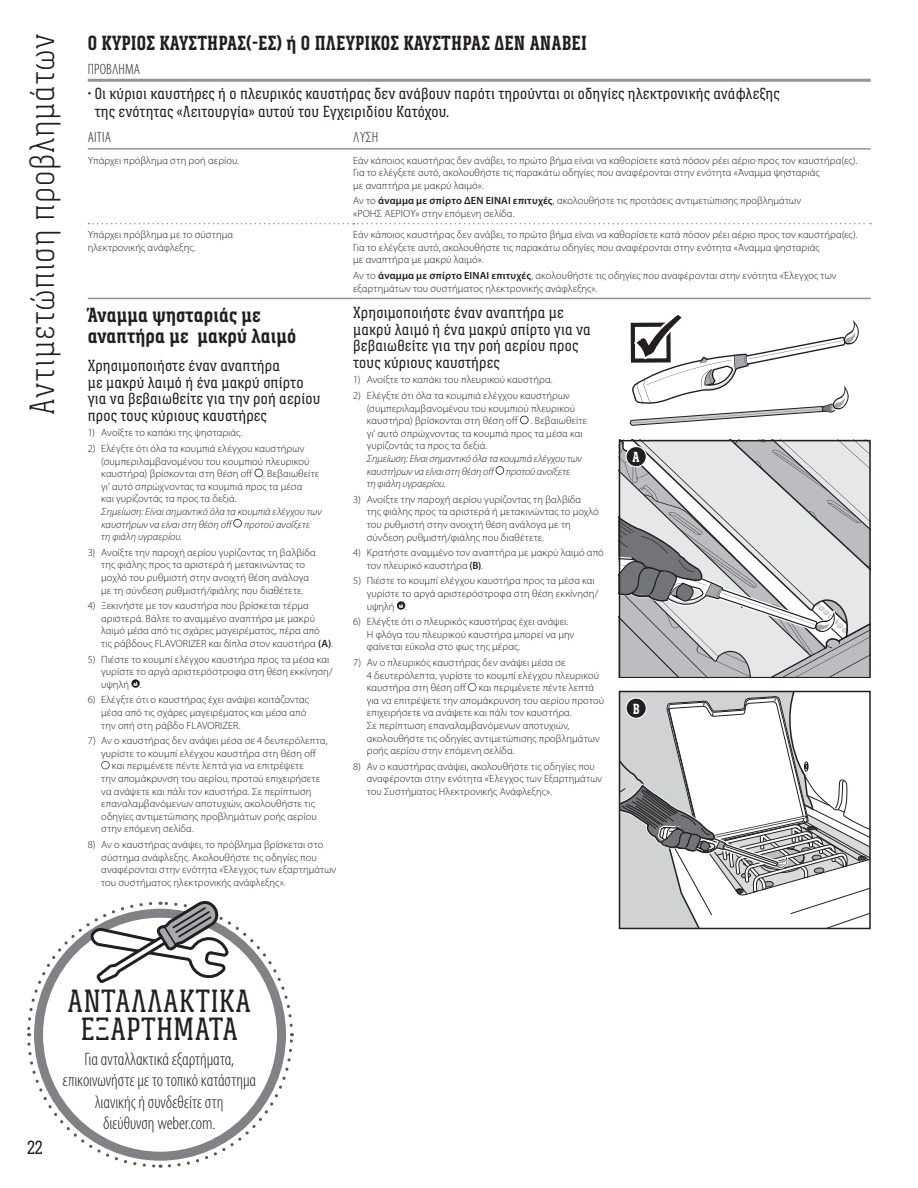
<style>
.page{position:relative;width:918px;height:1188px;background:#fff}
.page>*{position:absolute;margin:0;border:0;box-sizing:border-box;transform-origin:0 0}
.t1{font:300 36px "Weber Serif";letter-spacing:.02em;color:#231f20}
.t2{font:33px/28.5px "Weber Serif";letter-spacing:.01em;color:#231f20;text-align:center}
.t3{font:700 21px/21px "Weber Serif";letter-spacing:.01em;color:#231f20}
.t4{font:19.5px "Weber Serif";color:#231f20}
.t5{font:300 condensed 18px/21.6px "Myriad Pro";letter-spacing:-.005em;color:#231f20;text-align:center}
.t6{font:16.5px/16.5px "Weber Serif";letter-spacing:.01em;color:#231f20}
.t7{font:300 condensed 15px "Myriad Pro";letter-spacing:.01em;color:#231f20}
.t8{font:700 15px "Weber Serif";color:#fff}
.t9{font:300 10.5px/12.6px "Myriad Pro";letter-spacing:.01em;color:#231f20}
.t10{font:italic 300 10.5px/12.6px "Myriad Pro";color:#231f20}
.s1{font-weight:600}
</style>
<div class="page">
<svg style="left:88px;top:223px;width:783px;height:1px"></svg>
<hr style="left:88px;top:148px;width:265px;height:2px;background:#939598">
<hr style="left:353px;top:148px;width:518px;height:2px;background:#939598">
<hr style="left:88px;top:79px;width:265px;height:3px;background:#939598">
<hr style="left:353px;top:79px;width:518px;height:3px;background:#939598">
<hr style="left:88px;top:298px;width:265px;height:1px;background:#939598">
<hr style="left:353px;top:298px;width:518px;height:1px;background:#939598">
<svg style="left:27px;top:901px;width:267px;height:267px"></svg>
<svg style="left:255px;top:469px;width:8px;height:8px"></svg>
<svg style="left:233px;top:519px;width:9px;height:9px"></svg>
<svg style="left:131px;top:679px;width:9px;height:9px"></svg>
<svg style="left:101px;top:761px;width:9px;height:8px"></svg>
<svg style="left:520px;top:416px;width:9px;height:8px"></svg>
<svg style="left:496px;top:466px;width:8px;height:9px"></svg>
<svg style="left:397px;top:601px;width:8px;height:9px"></svg>
<svg style="left:468px;top:683px;width:8px;height:8px"></svg>
<svg style="left:622px;top:696px;width:246px;height:230px"></svg>
<div style="left:619px;top:691px;width:252px;height:238px;border:2px solid #231f20"></div>
<div style="left:626px;top:698px;width:20px;height:20px;background:#231f20;border-radius:50%"></div>
<div style="left:626px;top:697px;width:21px;height:22px;border:1px solid #fff;border-radius:50%"></div>
<svg style="left:619px;top:440px;width:252px;height:237px;background:#c6c6c8"></svg>
<svg style="left:629px;top:315px;width:230px;height:111px"></svg>
<div style="left:626px;top:447px;width:20px;height:20px;background:#231f20;border-radius:50%"></div>
<div style="left:626px;top:446px;width:21px;height:21px;border:1px solid #fff;border-radius:50%"></div>
<h1 class="t1" style="left:22px;top:415px;width:383px;rotate:-90deg">Αντιμετώπιση προβλημάτων</h1>
<h3 class="t3" style="left:88px;top:32px;width:501px">Ο ΚΥΡΙΟΣ ΚΑΥΣΤΗΡΑΣ(-ΕΣ) ή Ο ΠΛΕΥΡΙΚΟΣ ΚΑΥΣΤΗΡΑΣ ΔΕΝ ΑΝΑΒΕΙ</h3>
<h3 class="t7" style="left:88px;top:60px;width:54px">ΠΡΟΒΛΗΜΑ</h3>
<h3 class="t6" style="left:95px;top:85px;width:687px;line-height:18px;text-indent:-7px">• Οι κύριοι καυστήρες ή ο πλευρικός καυστήρας δεν ανάβουν παρότι τηρούνται οι οδηγίες ηλεκτρονικής ανάφλεξης της ενότητας «Λειτουργία» αυτού του Εγχειριδίου Κατόχου.</h3>
<h3 class="t7" style="left:88px;top:128px;width:25px">ΑΙΤΙΑ</h3>
<h3 class="t7" style="left:353px;top:128px;width:27px">ΛΥΣΗ</h3>
<p class="t9" style="left:88px;top:154px;width:153px">Υπάρχει πρόβλημα στη ροή αερίου.</p>
<p class="t9" style="left:353px;top:154px;width:506px">Εάν κάποιος καυστήρας δεν ανάβει, το πρώτο βήμα είναι να καθορίσετε κατά πόσον ρέει αέριο προς τον καυστήρα(ες).<br>Για το ελέγξετε αυτό, ακολουθήστε τις παρακάτω οδηγίες που αναφέρονται στην ενότητα «Άναμμα ψησταριάς<br>με αναπτήρα με μακρύ λαιμό».</p>
<p class="t9" style="left:353px;top:194px;width:449px">Αν το <span class="s1">άναμμα με σπίρτο ΔΕΝ ΕΙΝΑΙ επιτυχές</span>, ακολουθήστε τις προτάσεις αντιμετώπισης προβλημάτων «ΡΟΗΣ ΑΕΡΙΟΥ» στην επόμενη σελίδα.</p>
<p class="t9" style="left:88px;top:228px;width:147px">Υπάρχει πρόβλημα με το σύστημα ηλεκτρονικής ανάφλεξης.</p>
<p class="t9" style="left:353px;top:228px;width:506px">Εάν κάποιος καυστήρας δεν ανάβει, το πρώτο βήμα είναι να καθορίσετε κατά πόσον ρέει αέριο προς τον καυστήρα(ες).<br>Για το ελέγξετε αυτό, ακολουθήστε τις παρακάτω οδηγίες που αναφέρονται στην ενότητα «Άναμμα ψησταριάς<br>με αναπτήρα με μακρύ λαιμό».</p>
<p class="t9" style="left:353px;top:269px;width:485px">Αν το <span class="s1">άναμμα με σπίρτο ΕΙΝΑΙ επιτυχές</span>, ακολουθήστε τις οδηγίες που αναφέρονται στην ενότητα «Έλεγχος των εξαρτημάτων του συστήματος ηλεκτρονικής ανάφλεξης».</p>
<h3 class="t6" style="left:353px;top:305px;width:239px">Χρησιμοποιήστε έναν αναπτήρα με μακρύ λαιμό ή ένα μακρύ σπίρτο για να βεβαιωθείτε για την ροή αερίου προς τους κύριους καυστήρες</h3>
<p class="t9" style="left:353px;top:374px;width:201px">1) Ανοίξτε το καπάκι του πλευρικού καυστήρα.</p>
<p class="t9" style="left:367px;top:389px;width:222px;text-indent:-13px">2) Ελέγξτε ότι όλα τα κουμπιά ελέγχου καυστήρων (συμπεριλαμβανομένου του κουμπιού πλευρικού καυστήρα) βρίσκονται στη θέση off . Βεβαιωθείτε γι’ αυτό σπρώχνοντας τα κουμπιά προς τα μέσα και γυρίζοντάς τα προς τα δεξιά.</p>
<p class="t10" style="left:367px;top:452px;width:217px">Σημείωση: Είναι σημαντικό όλα τα κουμπιά ελέγχου των καυστήρων να είναι στη θέση off προτού ανοίξετε τη φιάλη υγραερίου.</p>
<p class="t9" style="left:367px;top:493px;width:234px;text-indent:-14px">3) Ανοίξτε την παροχή αερίου γυρίζοντας τη βαλβίδα<br>της φιάλης προς τα αριστερά ή μετακινώντας το μοχλό του ρυθμιστή στην ανοιχτή θέση ανάλογα με τη σύνδεση ρυθμιστή/φιάλης που διαθέτετε.</p>
<p class="t9" style="left:367px;top:546px;width:239px;text-indent:-14px">4) Κρατήστε αναμμένο τον αναπτήρα με μακρύ λαιμό από τον πλευρικό καυστήρα <span class="s1">(Β)</span>.</p>
<p class="t9" style="left:367px;top:575px;width:233px;text-indent:-14px">5) Πιέστε το κουμπί ελέγχου καυστήρα προς τα μέσα και γυρίστε το αργά αριστερόστροφα στη θέση εκκίνηση/ υψηλή .</p>
<p class="t9" style="left:367px;top:615px;width:209px;text-indent:-14px">6) Ελέγξτε ότι ο πλευρικός καυστήρας έχει ανάψει.<br>Η φλόγα του πλευρικού καυστήρα μπορεί να μην φαίνεται εύκολα στο φως της μέρας.</p>
<p class="t9" style="left:367px;top:656px;width:239px;text-indent:-14px">7) Αν ο πλευρικός καυστήρας δεν ανάψει μέσα σε<br>4 δευτερόλεπτα, γυρίστε το κουμπί ελέγχου πλευρικού καυστήρα στη θέση off και περιμένετε πέντε λεπτά για να επιτρέψετε την απομάκρυνση του αερίου προτού επιχειρήσετε να ανάψετε και πάλι τον καυστήρα.<br>Σε περίπτωση επαναλαμβανόμενων αποτυχιών, ακολουθήστε τις οδηγίες αντιμετώπισης προβλημάτων ροής αερίου στην επόμενη σελίδα.</p>
<p class="t9" style="left:367px;top:760px;width:237px;text-indent:-14px">8) Αν ο καυστήρας ανάψει, ακολουθήστε τις οδηγίες που αναφέρονται στην ενότητα «Έλεγχος των Εξαρτημάτων του Συστήματος Ηλεκτρονικής Ανάφλεξης».</p>
<h3 class="t3" style="left:88px;top:304px;width:210px">Άναμμα ψησταριάς με αναπτήρα με μακρύ λαιμό</h3>
<h3 class="t6" style="left:88px;top:357px;width:234px">Χρησιμοποιήστε έναν αναπτήρα<br>με μακρύ λαιμό ή ένα μακρύ σπίρτο για να βεβαιωθείτε για την ροή αερίου προς τους κύριους καυστήρες</h3>
<p class="t9" style="left:88px;top:426px;width:156px">1) Ανοίξτε το καπάκι της ψησταριάς.</p>
<p class="t9" style="left:101px;top:442px;width:220px;text-indent:-13px">2) Ελέγξτε ότι όλα τα κουμπιά ελέγχου καυστήρων (συμπεριλαμβανομένου του κουμπιού πλευρικού καυστήρα) βρίσκονται στη θέση off . Βεβαιωθείτε γι’ αυτό σπρώχνοντας τα κουμπιά προς τα μέσα<br>και γυρίζοντάς τα προς τα δεξιά.</p>
<p class="t10" style="left:101px;top:505px;width:222px">Σημείωση: Είναι σημαντικό όλα τα κουμπιά ελέγχου των καυστήρων να είναι στη θέση off προτού ανοίξετε τη φιάλη υγραερίου.</p>
<p class="t9" style="left:101px;top:546px;width:216px;text-indent:-14px">3) Ανοίξτε την παροχή αερίου γυρίζοντας τη βαλβίδα της φιάλης προς τα αριστερά ή μετακινώντας το μοχλό του ρυθμιστή στην ανοιχτή θέση ανάλογα με τη σύνδεση ρυθμιστή/φιάλης που διαθέτετε.</p>
<p class="t9" style="left:101px;top:599px;width:233px;text-indent:-14px">4) Ξεκινήστε με τον καυστήρα που βρίσκεται τέρμα αριστερά. Βάλτε το αναμμένο αναπτήρα με μακρύ λαιμό μέσα από τις σχάρες μαγειρέματος, πέρα από τις ράβδους FLAVORIZER και δίπλα στον καυστήρα <span class="s1">(A)</span>.</p>
<p class="t9" style="left:101px;top:653px;width:233px;text-indent:-14px">5) Πιέστε το κουμπί ελέγχου καυστήρα προς τα μέσα και γυρίστε το αργά αριστερόστροφα στη θέση εκκίνηση/ υψηλή .</p>
<p class="t9" style="left:101px;top:693px;width:209px;text-indent:-14px">6) Ελέγξτε ότι ο καυστήρας έχει ανάψει κοιτάζοντας μέσα από τις σχάρες μαγειρέματος και μέσα από την οπή στη ράβδο FLAVORIZER.</p>
<p class="t9" style="left:88px;top:734px;width:241px">7) Αν ο καυστήρας δεν ανάψει μέσα σε 4 δευτερόλεπτα,</p>
<p class="t9" style="left:101px;top:747px;width:217px">γυρίστε το κουμπί ελέγχου καυστήρα στη θέση off</p>
<p class="t9" style="left:112px;top:759px;width:193px">και περιμένετε πέντε λεπτά για να επιτρέψετε</p>
<p class="t9" style="left:101px;top:772px;width:220px">την απομάκρυνση του αερίου, προτού επιχειρήσετε</p>
<p class="t9" style="left:101px;top:785px;width:212px">να ανάψετε και πάλι τον καυστήρα. Σε περίπτωση</p>
<p class="t9" style="left:101px;top:797px;width:215px">επαναλαμβανόμενων αποτυχιών, ακολουθήστε τις</p>
<p class="t9" style="left:101px;top:810px;width:217px">οδηγίες αντιμετώπισης προβλημάτων ροής αερίου</p>
<p class="t9" style="left:101px;top:822px;width:94px">στην επόμενη σελίδα.</p>
<p class="t9" style="left:101px;top:838px;width:236px;text-indent:-14px">8) Αν ο καυστήρας ανάψει, το πρόβλημα βρίσκεται στο σύστημα ανάφλεξης. Ακολουθήστε τις οδηγίες που αναφέρονται στην ενότητα «Έλεγχος των εξαρτημάτων του συστήματος ηλεκτρονικής ανάφλεξης».</p>
<h3 class="t8" style="left:633px;top:449px;width:9px">A</h3>
<h3 class="t8" style="left:633px;top:700px;width:8px">B</h3>
<h3 class="t4" style="left:27px;top:1137px;width:17px">22</h3>
<h2 class="t2" style="left:68px;top:986px;width:185px">ΑΝΤΑΛΛΑΚΤΙΚΑ<br>ΕΞΑΡΤΗΜΑΤΑ</h2>
<h3 class="t5" style="left:63px;top:1048px;width:195px">Για ανταλλακτικά εξαρτήματα, επικοινωνήστε με το τοπικό κατάστημα λιανικής ή συνδεθείτε στη<br>διεύθυνση weber.com.</h3>
</div>
